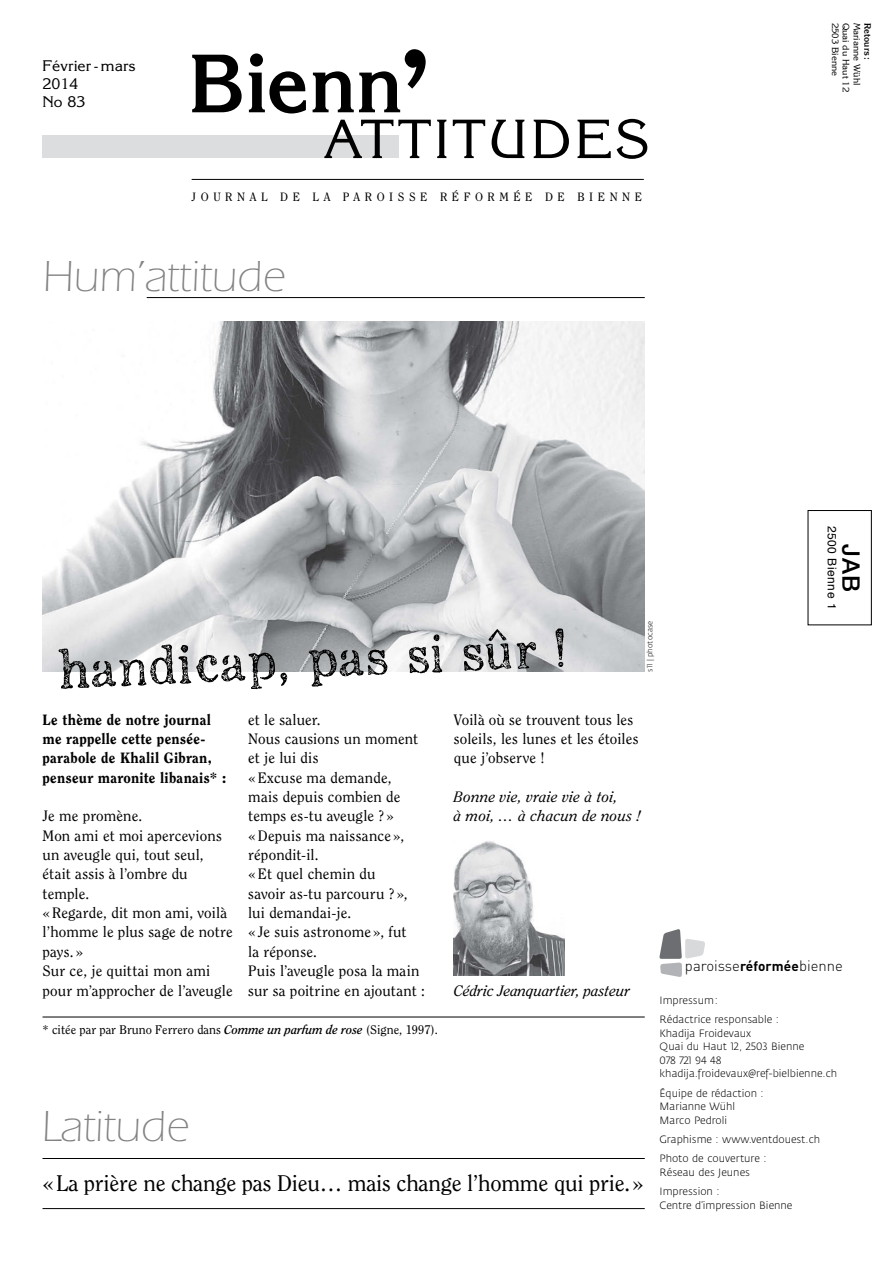
<style>
.page{position:relative;width:893px;height:1263px;background:#fff}
.page>*{position:absolute;margin:0;border:0;box-sizing:border-box;transform-origin:0 0}
.Lauftext_Titel{font:200 52.5px "Appareo";color:#000}
.t1{font:300 45px "Itc Eras";color:#808284}
.Normal_e{font:500 24px "Helvetica Neue LT Com";color:#000}
.Lauftext_Titel-2{font:22.5px "Clearface";letter-spacing:-.01em;color:#000}
.Lauftext{font:15px/19.4px "Clearface";letter-spacing:.01em;color:#000}
.Lauftext-2{font:italic 15px/19.4px "Clearface";color:#000}
.Normal_e-2{font:15px/18px "Korinna";color:#000}
.Lead_Lauftext{font:800 14.85px/19.4px "Clearface";letter-spacing:.02em;color:#000}
.t2{font:300 14.85px "DIN";color:#000}
.Notes{font:12.45px "Clearface";color:#000}
.Normal_e-3{font:12px "Clearface";letter-spacing:.38em;color:#000}
.Normal_e-4{font:12px "Helvetica";letter-spacing:.04em;color:#000}
.Normal_e-5{font:300 10.5px/13.5px "Fedra Sans";color:#000}
.Normal_e-6{font:9px "Korinna";color:#000}
.Normal_e-7{font:700 9px "Korinna";color:#000}
.Normal_e-8{font:300 7.5px "Fedra Sans";color:#000}
.s1{font-weight:700;font-style:italic}
.s2{font-weight:700;font-size:13.65px}
</style>
<div class="page">
<img style="left:43px;top:321px;width:602px;height:351px">
<div style="left:43px;top:136px;width:356px;height:22px;background:#dcddde"></div>
<svg style="left:192px;top:55px;width:50px;height:57px"></svg>
<svg style="left:249px;top:53px;width:57px;height:60px"></svg>
<svg style="left:313px;top:49px;width:113px;height:63px"></svg>
<svg style="left:324px;top:120px;width:107px;height:38px"></svg>
<svg style="left:437px;top:120px;width:9px;height:38px"></svg>
<svg style="left:453px;top:120px;width:32px;height:38px"></svg>
<svg style="left:492px;top:120px;width:32px;height:38px"></svg>
<svg style="left:534px;top:120px;width:35px;height:38px"></svg>
<svg style="left:577px;top:120px;width:34px;height:38px"></svg>
<svg style="left:617px;top:119px;width:30px;height:40px"></svg>
<hr style="left:192px;top:179px;width:452px;height:1px;background:#000">
<div style="left:808px;top:510px;width:64px;height:115px;border:1px solid #000"></div>
<hr style="left:147px;top:297px;width:498px;height:1px;background:#000">
<hr style="left:43px;top:1017px;width:602px;height:1px;background:#000">
<img style="left:454px;top:841px;width:110px;height:134px">
<svg style="left:659px;top:929px;width:46px;height:48px"></svg>
<hr style="left:43px;top:1208px;width:602px;height:1px;background:#000">
<hr style="left:43px;top:1158px;width:602px;height:1px;background:#000">
<p class="Normal_e-2" style="left:43px;top:56px;width:95px">Février -mars<br>2014<br>No 83</p>
<p class="Normal_e-3" style="left:192px;top:190px;width:452px">JOURNAL DE LA PAROISSE RÉFORMÉE DE BIENNE</p>
<p class="t1" style="left:43px;top:252px;width:244px">Hum’attitude</p>
<p class="Lauftext_Titel" style="left:54px;top:637px;width:512px;rotate:-3deg">handicap, pas si sûr !</p>
<p class="Normal_e-8" style="left:646px;top:672px;width:52px;rotate:-90deg">s11 | photocase</p>
<p class="Normal_e-6" style="left:841px;top:23px;width:55px;rotate:90deg">2503 Bienne</p>
<p class="Normal_e-6" style="left:852px;top:23px;width:71px;rotate:90deg">Quai du Haut 12</p>
<p class="Normal_e-6" style="left:862px;top:23px;width:64px;rotate:90deg">Marianne Wühl</p>
<p class="Normal_e-7" style="left:873px;top:23px;width:39px;rotate:90deg">Retours:</p>
<p class="Normal_e-4" style="left:841px;top:526px;width:85px;rotate:90deg">2500 Bienne 1</p>
<p class="Normal_e" style="left:865px;top:543px;width:50px;rotate:90deg">JAB</p>
<p class="Lead_Lauftext" style="left:43px;top:710px;width:185px">Le thème de notre journal me rappelle cette pensée&shy;parabole de Khalil Gibran, penseur maronite libanais* :</p>
<p class="Lauftext" style="left:43px;top:806px;width:101px">Je me promène.</p>
<p class="Lauftext" style="left:43px;top:826px;width:181px">Mon ami et moi apercevions un aveugle qui, tout seul, était assis à l’ombre du temple.</p>
<p class="Lauftext" style="left:43px;top:903px;width:192px">«Regarde, dit mon ami, voilà l’homme le plus sage de notre pays. »</p>
<p class="Lauftext" style="left:43px;top:961px;width:192px">Sur ce, je quittai mon ami pour m’approcher de l’aveugle</p>
<p class="Lauftext" style="left:248px;top:710px;width:74px">et le saluer.</p>
<p class="Lauftext" style="left:248px;top:729px;width:171px">Nous causions un moment et je lui dis</p>
<p class="Lauftext" style="left:248px;top:768px;width:154px">«Excuse ma demande, mais depuis combien de temps es-tu aveugle ? »</p>
<p class="Lauftext" style="left:248px;top:826px;width:157px">«Depuis ma naissance », répondit-il.</p>
<p class="Lauftext" style="left:248px;top:864px;width:161px">«Et quel chemin du savoir as-tu parcouru ? », lui demandai-je.</p>
<p class="Lauftext" style="left:248px;top:922px;width:160px">« Je suis astronome », fut la réponse.</p>
<p class="Lauftext" style="left:248px;top:961px;width:178px">Puis l’aveugle posa la main sur sa poitrine en ajoutant :</p>
<p class="Notes" style="left:43px;top:1022px;width:397px">* citée par par Bruno Ferrero dans <span class="s1">Comme un parfum de rose</span> (Signe, 1997).</p>
<p class="Lauftext" style="left:454px;top:710px;width:186px">Voilà où se trouvent tous les soleils, les lunes et les étoiles que j’observe !</p>
<p class="Lauftext-2" style="left:454px;top:787px;width:189px">Bonne vie, vraie vie à toi,<br>à moi, … à chacun de nous !</p>
<p class="Lauftext-2" style="left:454px;top:981px;width:178px">Cédric Jeanquartier, pasteur</p>
<p class="t1" style="left:41px;top:1101px;width:149px">Latitude</p>
<p class="Lauftext_Titel-2" style="left:43px;top:1169px;width:603px">«La prière ne change pas Dieu… mais change l’homme qui prie.»</p>
<p class="t2" style="left:685px;top:957px;width:159px">paroisse<span class="s2">réformée</span>bienne</p>
<p class="Normal_e-5" style="left:660px;top:993px;width:60px">Impressum:</p>
<p class="Normal_e-5" style="left:660px;top:1013px;width:179px">Rédactrice responsable :<br>Khadija Froidevaux<br>Quai du Haut 12, 2503 Bienne<br>078 721 94 48 khadija.froidevaux@ref-bielbienne.ch</p>
<p class="Normal_e-5" style="left:660px;top:1086px;width:106px">Équipe de rédaction :<br>Marianne Wühl<br>Marco Pedroli</p>
<p class="Normal_e-5" style="left:660px;top:1133px;width:162px">Graphisme : www.ventdouest.ch</p>
<p class="Normal_e-5" style="left:660px;top:1152px;width:108px">Photo de couverture :<br>Réseau des Jeunes</p>
<p class="Normal_e-5" style="left:660px;top:1185px;width:134px">Impression :<br>Centre d’impression Bienne</p>
</div>
